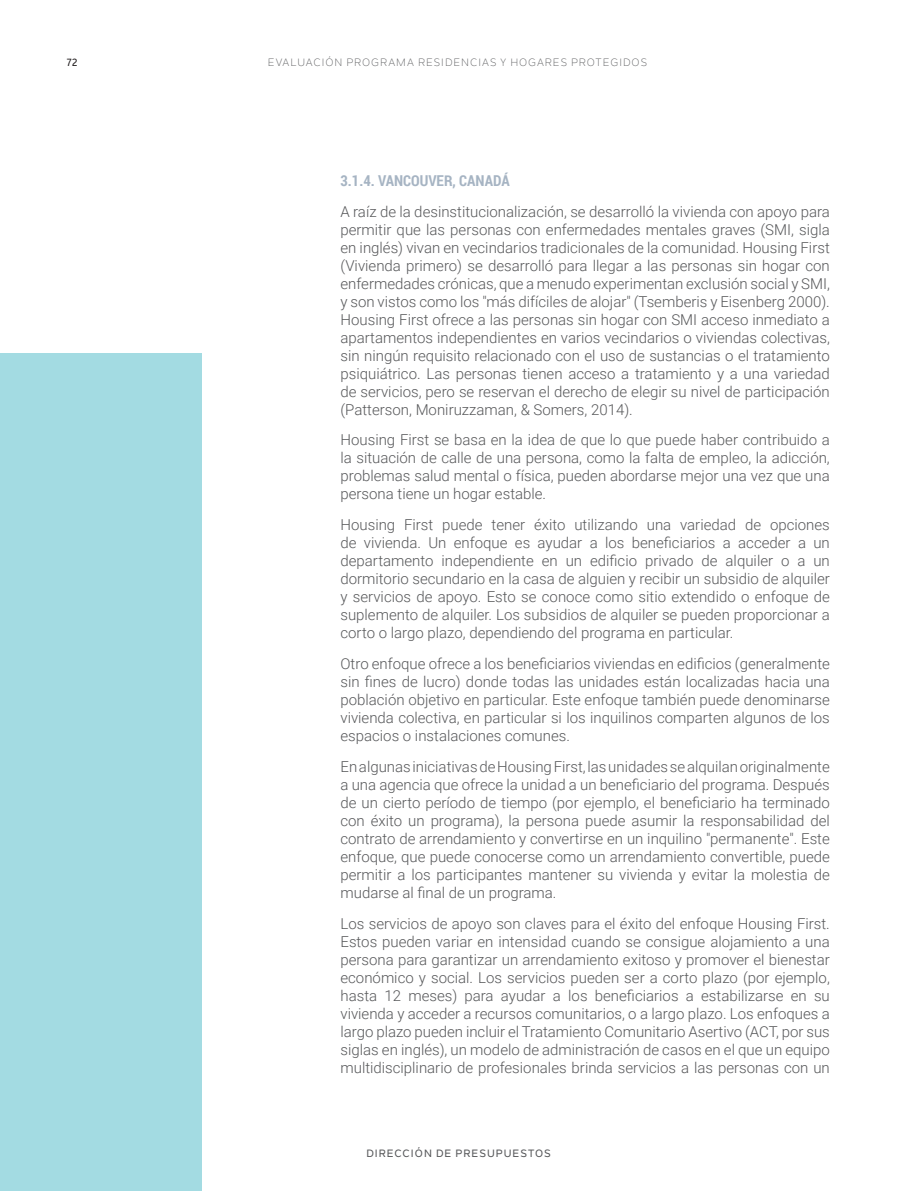
<style>
.page{position:relative;width:915px;height:1191px;background:#fff}
.page>*{position:absolute;margin:0;border:0;box-sizing:border-box;transform-origin:0 0}
.TEXTO{font:300 15px/18px "Roboto";color:#57585a;text-align:justify}
.intertitulo{font:700 15px "Roboto Condensed";color:#a6b4c3}
.t1{font:10.5px "Nolan Next";letter-spacing:.1em;color:#57585a}
.t2{font:500 10.5px "Nolan Next";letter-spacing:.1em;color:#57585a}
.t3{font:500 10.5px "Nolan Next";color:#231f20}
</style>
<div class="page">
<div style="left:0;top:353px;width:202px;height:838px;background:#a3dbe2"></div>
<hr style="left:914px;top:557px;width:1px;height:323px;background:#ebeef1">
<p class="t3" style="left:67px;top:56px;width:12px">72</p>
<p class="t1" style="left:268px;top:56px;width:380px">EVALUACIÓN PROGRAMA RESIDENCIAS Y HOGARES PROTEGIDOS</p>
<p class="intertitulo" style="left:340px;top:170px;width:171px">3.1.4. VANCOUVER, CANADÁ</p>
<p class="TEXTO" style="left:340px;top:202px;width:490px">A raíz de la desinstitucionalización, se desarrolló la vivienda con apoyo para permitir que las personas con enfermedades mentales graves (SMI, sigla en inglés) vivan en vecindarios tradicionales de la comunidad. Housing First (Vivienda primero) se desarrolló para llegar a las personas sin hogar con enfermedades crónicas, que a menudo experimentan exclusión social y SMI, y son vistos como los "más difíciles de alojar" (Tsemberis y Eisenberg 2000).<br>Housing First ofrece a las personas sin hogar con SMI acceso inmediato a apartamentos independientes en varios vecindarios o viviendas colectivas, sin ningún requisito relacionado con el uso de sustancias o el tratamiento psiquiátrico. Las personas tienen acceso a tratamiento y a una variedad de servicios, pero se reservan el derecho de elegir su nivel de participación (Patterson, Moniruzzaman, &amp; Somers, 2014).</p>
<p class="TEXTO" style="left:340px;top:430px;width:490px">Housing First se basa en la idea de que lo que puede haber contribuido a la situación de calle de una persona, como la falta de empleo, la adicción, problemas salud mental o física, pueden abordarse mejor una vez que una persona tiene un hogar estable.</p>
<p class="TEXTO" style="left:340px;top:515px;width:490px">Housing First puede tener éxito utilizando una variedad de opciones de vivienda. Un enfoque es ayudar a los beneficiarios a acceder a un departamento independiente en un edificio privado de alquiler o a un dormitorio secundario en la casa de alguien y recibir un subsidio de alquiler y servicios de apoyo. Esto se conoce como sitio extendido o enfoque de suplemento de alquiler. Los subsidios de alquiler se pueden proporcionar a corto o largo plazo, dependiendo del programa en particular.</p>
<p class="TEXTO" style="left:340px;top:654px;width:491px">Otro enfoque ofrece a los beneficiarios viviendas en edificios (generalmente sin fines de lucro) donde todas las unidades están localizadas hacia una población objetivo en particular. Este enfoque también puede denominarse vivienda colectiva, en particular si los inquilinos comparten algunos de los espacios o instalaciones comunes.</p>
<p class="TEXTO" style="left:340px;top:757px;width:490px">En algunas iniciativas de Housing First, las unidades se alquilan originalmente a una agencia que ofrece la unidad a un beneficiario del programa. Después de un cierto período de tiempo (por ejemplo, el beneficiario ha terminado con éxito un programa), la persona puede asumir la responsabilidad del contrato de arrendamiento y convertirse en un inquilino "permanente". Este enfoque, que puede conocerse como un arrendamiento convertible, puede permitir a los participantes mantener su vivienda y evitar la molestia de mudarse al final de un programa.</p>
<p class="TEXTO" style="left:340px;top:913px;width:490px">Los servicios de apoyo son claves para el éxito del enfoque Housing First.<br>Estos pueden variar en intensidad cuando se consigue alojamiento a una persona para garantizar un arrendamiento exitoso y promover el bienestar económico y social. Los servicios pueden ser a corto plazo (por ejemplo, hasta 12 meses) para ayudar a los beneficiarios a estabilizarse en su vivienda y acceder a recursos comunitarios, o a largo plazo. Los enfoques a largo plazo pueden incluir el Tratamiento Comunitario Asertivo (ACT, por sus siglas en inglés), un modelo de administración de casos en el que un equipo multidisciplinario de profesionales brinda servicios a las personas con un</p>
<p class="t2" style="left:366px;top:1147px;width:186px">DIRECCIÓN DE PRESUPUESTOS</p>
</div>
